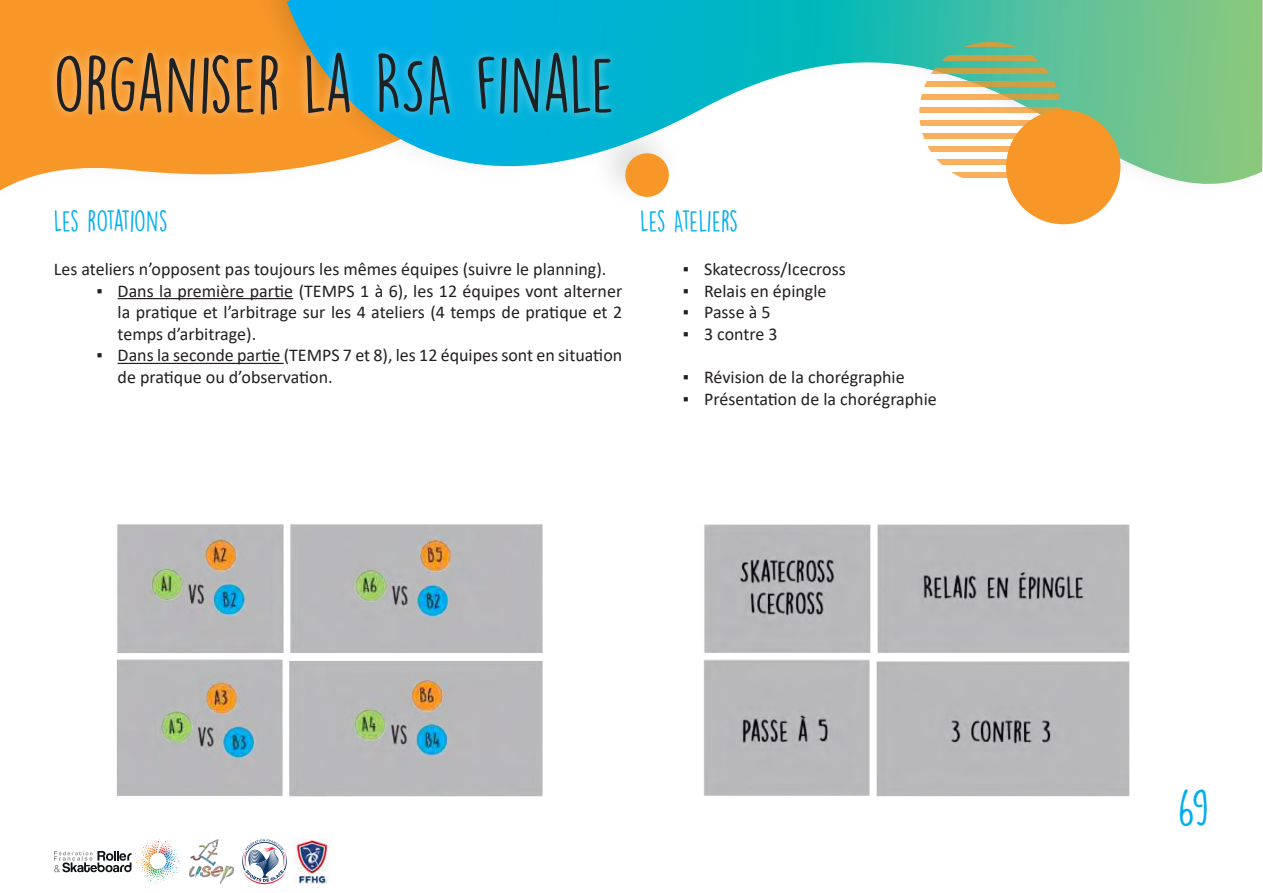
<style>
.page{position:relative;width:1263px;height:893px;background:#fff}
.page>*{position:absolute;margin:0;border:0;box-sizing:border-box;transform-origin:0 0}
.t1{font:72px "DK Lemon Yellow Sun";letter-spacing:-.02em;color:#1d2124}
.t2{font:45px "DK Lemon Yellow Sun";color:#00aeef}
.t3{font:27px "DK Lemon Yellow Sun";letter-spacing:-.03em;color:#00aeef}
.t4{font:18px/21.6px "Calibri";color:#231f20;text-align:justify}
</style>
<div class="page">
<svg style="left:0;top:0;width:294px;height:300px"></svg>
<img style="left:239px;top:0;width:48px;height:208px">
<svg style="left:287px;top:0;width:975px;height:283px"></svg>
<div style="left:1006px;top:110px;width:114px;height:114px;background:#f79728;border-radius:50%"></div>
<svg style="left:919px;top:55px;width:142px;height:5px"></svg>
<svg style="left:919px;top:42px;width:142px;height:5px"></svg>
<svg style="left:919px;top:68px;width:142px;height:5px"></svg>
<svg style="left:919px;top:81px;width:142px;height:6px"></svg>
<svg style="left:919px;top:94px;width:142px;height:6px"></svg>
<svg style="left:919px;top:107px;width:142px;height:6px"></svg>
<svg style="left:919px;top:120px;width:112px;height:6px"></svg>
<svg style="left:919px;top:133px;width:98px;height:6px"></svg>
<svg style="left:919px;top:146px;width:91px;height:6px"></svg>
<svg style="left:919px;top:159px;width:88px;height:6px"></svg>
<svg style="left:919px;top:172px;width:88px;height:6px"></svg>
<svg style="left:54px;top:839px;width:127px;height:45px"></svg>
<img style="left:190px;top:839px;width:44px;height:45px">
<svg style="left:242px;top:839px;width:45px;height:45px"></svg>
<img style="left:295px;top:839px;width:35px;height:45px">
<hr style="left:118px;top:298px;width:175px;height:1px;background:#231f20">
<hr style="left:118px;top:363px;width:166px;height:1px;background:#231f20">
<img style="left:116px;top:524px;width:427px;height:273px">
<img style="left:704px;top:524px;width:426px;height:273px">
<div style="left:48px;top:43px;width:572px;height:80px;background:#fff;opacity:.5"></div>
<h1 class="t1" style="left:53px;top:41px;width:563px">ORGANISER LA RSA FINALE</h1>
<h3 class="t3" style="left:54px;top:204px;width:115px">LES ROTATIONS</h3>
<p class="t4" style="left:54px;top:258px;width:554px">Les ateliers n’opposent pas toujours les mêmes équipes (suivre le planning).</p>
<p class="t4" style="left:118px;top:279px;width:506px;text-indent:-21px">▪ Dans la première partie (TEMPS 1 à 6), les 12 équipes vont alterner la pratique et l’arbitrage sur les 4 ateliers (4 temps de pratique et 2 temps d’arbitrage).</p>
<p class="t4" style="left:118px;top:344px;width:506px;text-indent:-21px">▪ Dans la seconde partie (TEMPS 7 et 8), les 12 équipes sont en situation de pratique ou d’observation.</p>
<h3 class="t3" style="left:640px;top:204px;width:99px">LES ATELIERS</h3>
<p class="t4" style="left:683px;top:258px;width:165px">▪ Skatecross/Icecross</p>
<p class="t4" style="left:683px;top:279px;width:145px">▪ Relais en épingle</p>
<p class="t4" style="left:683px;top:301px;width:89px">▪ Passe à 5</p>
<p class="t4" style="left:683px;top:323px;width:96px">▪ 3 contre 3</p>
<p class="t4" style="left:683px;top:366px;width:223px">▪ Révision de la chorégraphie</p>
<p class="t4" style="left:683px;top:387px;width:255px">▪ Présentation de la chorégraphie</p>
<h2 class="t2" style="left:1178px;top:781px;width:33px">69</h2>
</div>
